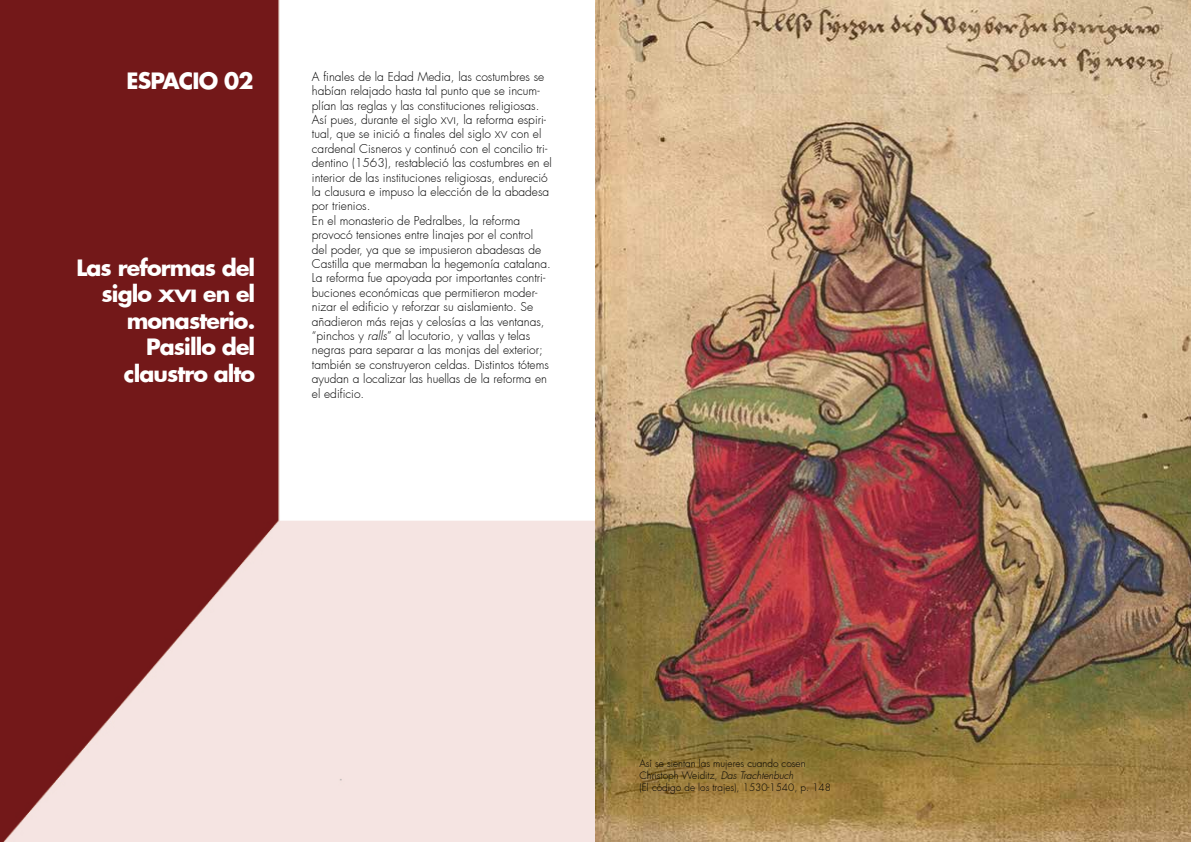
<style>
.page{position:relative;width:1191px;height:842px;background:#fff}
.page>*{position:absolute;margin:0;border:0;box-sizing:border-box;transform-origin:0 0}
.t1{font:700 22px/26.4px "Futura";letter-spacing:-.04em;color:#fff;text-align:right}
.t2{font:300 12px/14.4px "Futura";color:#000}
.t3{font:300 10px/12px "Futura";color:#000}
.s1{font-size:16.5px}
.s2{font-size:9px}
.s3{font-style:italic}
</style>
<div class="page">
<img style="left:0;top:0;width:1191px;height:842px">
<h1 class="t1" style="left:127px;top:67px;width:128px">ESPACIO 02</h1>
<h1 class="t1" style="left:76px;top:254px;width:180px">Las reformas del siglo <span class="s1">XVI</span> en el monasterio.<br>Pasillo del claustro alto</h1>
<p class="t2" style="left:312px;top:70px;width:242px">A finales de la Edad Media, las costumbres se habían relajado hasta tal punto que se incum&shy;plían las reglas y las constituciones religiosas.<br>Así pues, durante el siglo <span class="s2">XVI</span>, la reforma espiri&shy;tual, que se inició a finales del siglo <span class="s2">XV</span> con el cardenal Cisneros y continuó con el concilio tri&shy;dentino (1563), restableció las costumbres en el interior de las instituciones religiosas, endureció la clausura e impuso la elección de la abadesa por trienios.<br>En el monasterio de Pedralbes, la reforma provocó tensiones entre linajes por el control<br>del poder, ya que se impusieron abadesas de Castilla que mermaban la hegemonía catalana.<br>La reforma fue apoyada por importantes contri&shy;buciones económicas que permitieron moder&shy;nizar el edificio y reforzar su aislamiento. Se añadieron más rejas y celosías a las ventanas, “pinchos y <span class="s3">ralls</span>” al locutorio, y vallas y telas negras para separar a las monjas del exterior; también se construyeron celdas. Distintos tótems ayudan a localizar las huellas de la reforma en el edificio.</p>
<p class="t3" style="left:639px;top:758px;width:193px">Así se sientan las mujeres cuando cosen<br>Christoph Weiditz, <span class="s3">Das Trachtenbuch<br></span>(El código de los trajes), 1530-1540, p. 148</p>
</div>
